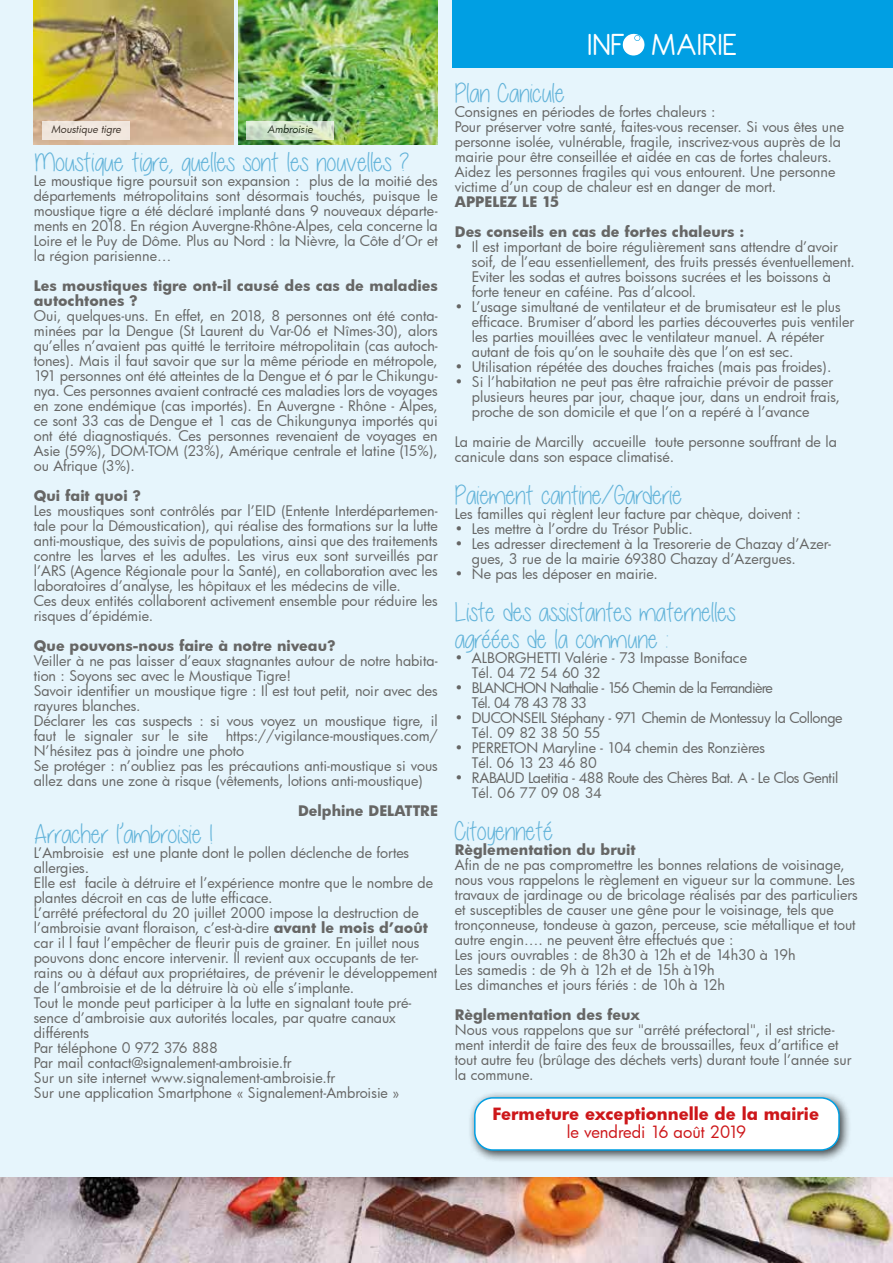
<style>
.page{position:relative;width:893px;height:1263px;background:#fff}
.page>*{position:absolute;margin:0;border:0;box-sizing:border-box;transform-origin:0 0}
.t1{font:33px "Antipasto";color:#fff}
.t2{font:27px/27px "Celia Garcia";color:#62b3d9}
.t3{font:700 16.5px "Futura Bk";color:#cd171a}
.t4{font:16.5px "Futura Bk";color:#cd171a}
.t5{font:14.25px/15px "Futura Bk";letter-spacing:-.005em;color:#666665}
.t6{font:700 14.25px/15px "Futura Bk";color:#666665}
.t7{font:14.25px/15px "Futura Bk";letter-spacing:-.025em;color:#666665}
.t8{font:14.25px/15px "Futura Bk";letter-spacing:-.05em;color:#666665}
.t9{font:italic 10.5px "Futura Bk";letter-spacing:-.005em;color:#000}
.s1{font-weight:700}
</style>
<div class="page">
<div style="left:0;top:0;width:893px;height:1178px;background:#e6f5fc"></div>
<img style="left:34px;top:0;width:200px;height:145px">
<img style="left:238px;top:0;width:200px;height:145px">
<div style="left:453px;top:0;width:440px;height:67px;background:#009fe3"></div>
<div style="left:623px;top:34px;width:21px;height:22px;background:#fff;border-radius:50%"></div>
<svg style="left:634px;top:35px;width:6px;height:6px"></svg>
<img style="left:1px;top:1178px;width:892px;height:85px">
<div style="left:468px;top:1091px;width:384px;height:72px;background:#000;opacity:.75"></div>
<div style="left:475px;top:1098px;width:364px;height:52px;background:#fff;border-radius:18px"></div>
<div style="left:474px;top:1097px;width:366px;height:54px;border:2px solid #009fe3;border-radius:18px"></div>
<div style="left:43px;top:121px;width:87px;height:19px;background:#f1e7de"></div>
<svg style="left:247px;top:121px;width:87px;height:19px;background:#d3e3cc"></svg>
<p class="t9" style="left:51px;top:122px;width:71px">Moustique tigre</p>
<p class="t9" style="left:267px;top:122px;width:47px">Ambroisie</p>
<h2 class="t2" style="left:34px;top:148px;width:376px">Moustique tigre, quelles sont les nouvelles ?</h2>
<p class="t5" style="left:34px;top:173px;width:406px;text-align:justify">Le moustique tigre poursuit son expansion : plus de la moitié des départements métropolitains sont désormais touchés, puisque le moustique tigre a été déclaré implanté dans 9 nouveaux départe&shy;ments en 2018. En région Auvergne-Rhône-Alpes, cela concerne la Loire et le Puy de Dôme. Plus au Nord : la Nièvre, la Côte d’Or et la région parisienne…</p>
<p class="t6" style="left:34px;top:278px;width:406px">Les moustiques tigre ont-il causé des cas de maladies autochtones ?</p>
<p class="t5" style="left:34px;top:308px;width:406px;text-align:justify">Oui, quelques-uns. En effet, en 2018, 8 personnes ont été conta&shy;minées par la Dengue (St Laurent du Var-06 et Nîmes-30), alors qu’elles n’avaient pas quitté le territoire métropolitain (cas autoch&shy;tones). Mais il faut savoir que sur la même période en métropole, 191 personnes ont été atteintes de la Dengue et 6 par le Chikungu&shy;nya. Ces personnes avaient contracté ces maladies lors de voyages en zone endémique (cas importés). En Auvergne - Rhône - Alpes, ce sont 33 cas de Dengue et 1 cas de Chikungunya importés qui ont été diagnostiqués. Ces personnes revenaient de voyages en Asie (59%), DOM-TOM (23%), Amérique centrale et latine (15%), ou Afrique (3%).</p>
<p class="t6" style="left:34px;top:488px;width:109px">Qui fait quoi ?</p>
<p class="t5" style="left:34px;top:503px;width:406px">Les moustiques sont contrôlés par l’EID (Entente Interdépartemen&shy;tale pour la Démoustication), qui réalise des formations sur la lutte anti-moustique, des suivis de populations, ainsi que des traitements contre les larves et les adultes. Les virus eux sont surveillés par l’ARS (Agence Régionale pour la Santé), en collaboration avec les laboratoires d’analyse, les hôpitaux et les médecins de ville.<br>Ces deux entités collaborent activement ensemble pour réduire les risques d’épidémie.</p>
<p class="t6" style="left:34px;top:638px;width:303px">Que pouvons-nous faire à notre niveau?</p>
<p class="t5" style="left:34px;top:653px;width:406px">Veiller à ne pas laisser d’eaux stagnantes autour de notre habita&shy;tion : Soyons sec avec le Moustique Tigre!<br>Savoir identifier un moustique tigre : Il est tout petit, noir avec des rayures blanches.<br>Déclarer les cas suspects : si vous voyez un moustique tigre, il faut le signaler sur le site https://vigilance-moustiques.com/ N’hésitez pas à joindre une photo<br>Se protéger : n’oubliez pas les précautions anti-moustique si vous allez dans une zone à risque (vêtements, lotions anti-moustique)</p>
<p class="t6" style="left:298px;top:803px;width:141px">Delphine DELATTRE</p>
<h2 class="t2" style="left:34px;top:820px;width:180px">Arracher l’ambroisie !</h2>
<p class="t5" style="left:34px;top:845px;width:405px">L’Ambroisie est une plante dont le pollen déclenche de fortes allergies.<br>Elle est facile à détruire et l’expérience montre que le nombre de plantes décroit en cas de lutte efficace.<br>L’arrêté préfectoral du 20 juillet 2000 impose la destruction de l’ambroisie avant floraison, c’est-à-dire <span class="s1">avant le mois d’août </span>car il l faut l’empêcher de fleurir puis de grainer. En juillet nous pouvons donc encore intervenir. Il revient aux occupants de ter&shy;rains ou à défaut aux propriétaires, de prévenir le développement de l’ambroisie et de la détruire là où elle s’implante.<br>Tout le monde peut participer à la lutte en signalant toute pré&shy;sence d’ambroisie aux autorités locales, par quatre canaux différents<br>Par téléphone 0 972 376 888<br>Par mail contact@signalement-ambroisie.fr<br>Sur un site internet www.signalement-ambroisie.fr<br>Sur une application Smartphone « Signalement-Ambroisie »</p>
<h1 class="t1" style="left:587px;top:26px;width:152px">INFO MAIRIE</h1>
<h2 class="t2" style="left:455px;top:79px;width:111px">Plan Canicule</h2>
<p class="t5" style="left:455px;top:104px;width:391px">Consignes en périodes de fortes chaleurs :<br>Pour préserver votre santé, faites-vous recenser. Si vous êtes une personne isolée, vulnérable, fragile, inscrivez-vous auprès de la mairie pour être conseillée et aidée en cas de fortes chaleurs.<br>Aidez les personnes fragiles qui vous entourent. Une personne victime d’un coup de chaleur est en danger de mort.</p>
<p class="t6" style="left:455px;top:186px;width:291px;line-height:30px">APPELEZ LE 15<br>Des conseils en cas de fortes chaleurs :</p>
<p class="t5" style="left:472px;top:239px;width:384px;text-indent:-17px">• Il est important de boire régulièrement sans attendre d’avoir soif, de l’eau essentiellement, des fruits pressés éventuellement.<br>Eviter les sodas et autres boissons sucrées et les boissons à forte teneur en caféine. Pas d’alcool.</p>
<p class="t5" style="left:472px;top:299px;width:384px;text-indent:-17px">• L’usage simultané de ventilateur et de brumisateur est le plus efficace. Brumiser d’abord les parties découvertes puis ventiler les parties mouillées avec le ventilateur manuel. A répéter autant de fois qu’on le souhaite dès que l’on est sec.</p>
<p class="t5" style="left:455px;top:359px;width:378px">• Utilisation répétée des douches fraiches (mais pas froides).</p>
<p class="t5" style="left:472px;top:374px;width:370px;text-indent:-17px">• Si l’habitation ne peut pas être rafraichie prévoir de passer plusieurs heures par jour, chaque jour, dans un endroit frais, proche de son domicile et que l’on a repéré à l’avance</p>
<p class="t5" style="left:455px;top:434px;width:383px">La mairie de Marcilly accueille toute personne souffrant de la canicule dans son espace climatisé.</p>
<h2 class="t2" style="left:455px;top:481px;width:229px">Paiement cantine/Garderie</h2>
<p class="t5" style="left:455px;top:506px;width:347px">Les familles qui règlent leur facture par chèque, doivent :</p>
<p class="t5" style="left:455px;top:521px;width:239px">• Les mettre à l’ordre du Trésor Public.</p>
<p class="t5" style="left:472px;top:536px;width:361px;text-indent:-17px">• Les adresser directement à la Tresorerie de Chazay d’Azer&shy;gues, 3 rue de la mairie 69380 Chazay d’Azergues.</p>
<p class="t5" style="left:455px;top:566px;width:204px">• Ne pas les déposer en mairie.</p>
<h2 class="t2" style="left:455px;top:598px;width:282px">Liste des assistantes maternelles agréées de la commune :</h2>
<p class="t5" style="left:472px;top:650px;width:277px;text-indent:-17px">• ALBORGHETTI Valérie - 73 Impasse Boniface<br>Tél. 04 72 54 60 32</p>
<p class="t8" style="left:472px;top:680px;width:302px;text-indent:-17px">• BLANCHON Nathalie - 156 Chemin de la Ferrandière<br>Tél. 04 78 43 78 33</p>
<p class="t7" style="left:472px;top:710px;width:372px;text-indent:-17px">• DUCONSEIL Stéphany - 971 Chemin de Montessuy la Collonge<br>Tél. 09 82 38 50 55</p>
<p class="t5" style="left:472px;top:740px;width:295px;text-indent:-17px">• PERRETON Maryline - 104 chemin des Ronzières<br>Tél. 06 13 23 46 80</p>
<p class="t7" style="left:472px;top:770px;width:368px;text-indent:-17px">• RABAUD Laetitia - 488 Route des Chères Bat. A - Le Clos Gentil<br>Tél. 06 77 09 08 34</p>
<h2 class="t2" style="left:455px;top:817px;width:99px">Citoyenneté</h2>
<p class="t6" style="left:455px;top:842px;width:182px">Règlementation du bruit</p>
<p class="t5" style="left:455px;top:857px;width:404px">Afin de ne pas compromettre les bonnes relations de voisinage, nous vous rappelons le règlement en vigueur sur la commune. Les travaux de jardinage ou de bricolage réalisés par des particuliers et susceptibles de causer une gêne pour le voisinage, tels que tronçonneuse, tondeuse à gazon, perceuse, scie métallique et tout autre engin…. ne peuvent être effectués que :<br>Les jours ouvrables : de 8h30 à 12h et de 14h30 à 19h<br>Les samedis : de 9h à 12h et de 15h à19h<br>Les dimanches et jours fériés : de 10h à 12h</p>
<p class="t6" style="left:455px;top:1007px;width:187px">Règlementation des feux</p>
<p class="t5" style="left:455px;top:1022px;width:398px">Nous vous rappelons que sur "arrêté préfectoral", il est stricte&shy;ment interdit de faire des feux de broussailles, feux d’artifice et tout autre feu (brûlage des déchets verts) durant toute l’année sur la commune.</p>
<p class="t3" style="left:493px;top:1102px;width:328px">Fermeture exceptionnelle de la mairie</p>
<p class="t4" style="left:567px;top:1120px;width:181px">le vendredi 16 août 2019</p>
</div>
